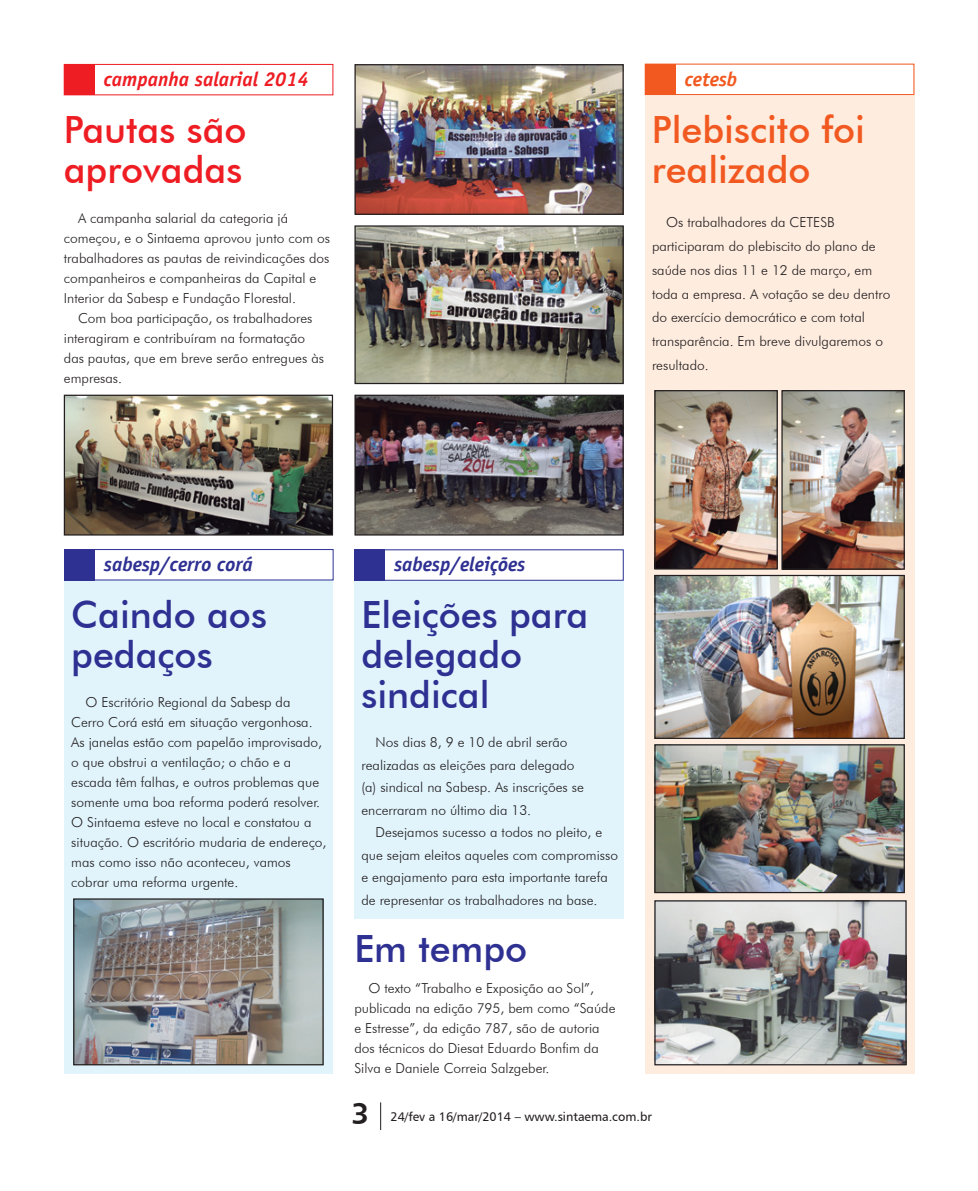
<style>
.page{position:relative;width:978px;height:1191px;background:#fff}
.page>*{position:absolute;margin:0;border:0;box-sizing:border-box;transform-origin:0 0}
.t1{font:500 37.5px/40px "Futura BT";color:#2e3092}
.Título_OK{font:500 37.5px/40px "Futura BT";color:#f15921}
.Título_OK-2{font:500 37.5px/40px "Futura BT";color:#ee1d23}
.None-2{font:30px "Humanist 777 BT Bold B";color:#231f20}
.t2{font:italic 700 20px "Officina Sans";color:#2e3092}
.t3{font:italic 700 20px "Officina Sans";color:#ee1d23}
.t4{font:italic 700 20px "Officina Sans";color:#f15921}
.Texto_OK{font:300 13.75px/20px "Futura BT";color:#231f20}
.t5{font:12.5px "Humanist 777 BT Roman B";color:#231f20}
</style>
<div class="page">
<div style="left:645px;top:64px;width:269px;height:1010px;background:#feecdf"></div>
<svg style="left:380px;top:1102px;width:1px;height:28px"></svg>
<div style="left:645px;top:64px;width:269px;height:31px;background:#fff;border:1px solid #f15921"></div>
<div style="left:645px;top:64px;width:31px;height:31px;background:#f15921"></div>
<div style="left:64px;top:549px;width:269px;height:525px;background:#e1f4fc"></div>
<div style="left:354px;top:549px;width:270px;height:370px;background:#e1f4fc"></div>
<div style="left:64px;top:549px;width:269px;height:31px;background:#fff;border:1px solid #2e3092"></div>
<div style="left:355px;top:549px;width:269px;height:31px;background:#fff"></div>
<div style="left:65px;top:549px;width:30px;height:31px;background:#2e3092"></div>
<div style="left:355px;top:549px;width:30px;height:31px;background:#2e3092"></div>
<img style="left:75px;top:900px;width:247px;height:163px">
<div style="left:73px;top:898px;width:251px;height:167px;border:1px solid #231f20"></div>
<div style="left:64px;top:64px;width:269px;height:31px;background:#fff;border:1px solid #ee1d23"></div>
<div style="left:64px;top:64px;width:31px;height:31px;background:#ee1d23"></div>
<img style="left:356px;top:66px;width:266px;height:147px">
<div style="left:354px;top:64px;width:270px;height:151px;border:1px solid #231f20"></div>
<img style="left:356px;top:227px;width:266px;height:155px">
<div style="left:354px;top:225px;width:270px;height:159px;border:1px solid #231f20"></div>
<img style="left:356px;top:397px;width:266px;height:136px">
<div style="left:354px;top:395px;width:270px;height:140px;border:1px solid #231f20"></div>
<img style="left:66px;top:397px;width:265px;height:136px">
<div style="left:64px;top:395px;width:269px;height:140px;border:1px solid #231f20"></div>
<img style="left:656px;top:392px;width:120px;height:175px">
<div style="left:654px;top:390px;width:124px;height:179px;border:1px solid #231f20"></div>
<img style="left:783px;top:392px;width:120px;height:176px">
<div style="left:781px;top:390px;width:124px;height:180px;border:1px solid #231f20"></div>
<img style="left:656px;top:577px;width:247px;height:160px">
<div style="left:654px;top:575px;width:251px;height:164px;border:1px solid #231f20"></div>
<img style="left:656px;top:746px;width:247px;height:145px">
<div style="left:654px;top:744px;width:251px;height:149px;border:1px solid #231f20"></div>
<img style="left:656px;top:902px;width:249px;height:161px">
<div style="left:654px;top:900px;width:253px;height:165px;border:1px solid #231f20"></div>
<p class="t3" style="left:104px;top:67px;width:206px">campanha salarial 2014</p>
<p class="t4" style="left:685px;top:67px;width:54px">cetesb</p>
<p class="Título_OK-2" style="left:64px;top:109px;width:184px">Pautas são aprovadas</p>
<p class="Título_OK" style="left:652px;top:109px;width:215px">Plebiscito foi realizado</p>
<p class="Texto_OK" style="left:64px;top:208px;width:268px;text-indent:14px">A campanha salarial da categoria já começou, e o Sintaema aprovou junto com os trabalhadores as pautas de reivindicações dos companheiros e companheiras da Capital e Interior da Sabesp e Fundação Florestal.</p>
<p class="Texto_OK" style="left:64px;top:308px;width:262px;text-indent:14px">Com boa participação, os trabalhadores interagiram e contribuíram na formatação das pautas, que em breve serão entregues às empresas.</p>
<p class="Texto_OK" style="left:652px;top:210px;width:240px;line-height:23.8px;text-indent:14px">Os trabalhadores da CETESB participaram do plebiscito do plano de saúde nos dias 11 e 12 de março, em toda a empresa. A votação se deu dentro do exercício democrático e com total transparência. Em breve divulgaremos o resultado.</p>
<p class="t2" style="left:104px;top:552px;width:150px">sabesp/cerro corá</p>
<p class="t2" style="left:394px;top:552px;width:132px">sabesp/eleições</p>
<p class="t1" style="left:71px;top:594px;width:197px">Caindo aos pedaços</p>
<p class="Texto_OK" style="left:71px;top:692px;width:257px;text-indent:14px">O Escritório Regional da Sabesp da Cerro Corá está em situação vergonhosa.<br>As janelas estão com papelão improvisado, o que obstrui a ventilação; o chão e a escada têm falhas, e outros problemas que somente uma boa reforma poderá resolver.<br>O Sintaema esteve no local e constatou a situação. O escritório mudaria de endereço, mas como isso não aconteceu, vamos cobrar uma reforma urgente.</p>
<p class="t1" style="left:361px;top:594px;width:228px">Eleições para delegado sindical</p>
<p class="Texto_OK" style="left:361px;top:731px;width:224px;line-height:22.5px;text-indent:14px">Nos dias 8, 9 e 10 de abril serão realizadas as eleições para delegado (a) sindical na Sabesp. As inscrições se encerraram no último dia 13.</p>
<p class="Texto_OK" style="left:361px;top:821px;width:258px;line-height:22.5px;text-indent:14px">Desejamos sucesso a todos no pleito, e que sejam eleitos aqueles com compromisso e engajamento para esta importante tarefa de representar os trabalhadores na base.</p>
<p class="t1" style="left:354px;top:928px;width:174px">Em tempo</p>
<p class="Texto_OK" style="left:354px;top:978px;width:263px;text-indent:14px">O texto “Trabalho e Exposição ao Sol”, publicada na edição 795, bem como “Saúde e Estresse”, da edição 787, são de autoria dos técnicos do Diesat Eduardo Bonfim da Silva e Daniele Correia Salzgeber.</p>
<p class="None-2" style="left:351px;top:1094px;width:19px">3</p>
<p class="t5" style="left:391px;top:1108px;width:263px">24/fev a 16/mar/2014 – www.sintaema.com.br</p>
</div>
